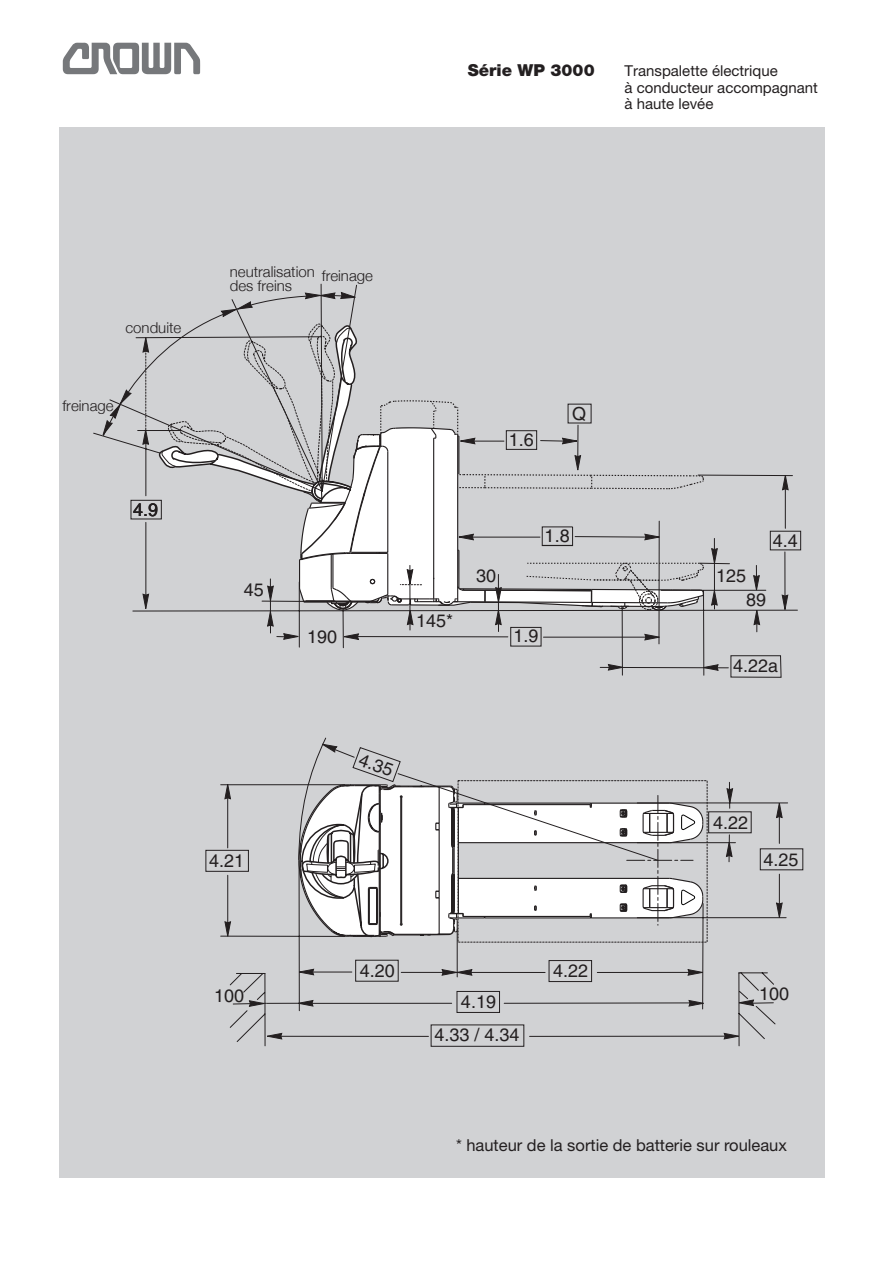
<style>
.page{position:relative;width:893px;height:1263px;background:#fff}
.page>*{position:absolute;margin:0;border:0;box-sizing:border-box;transform-origin:0 0}
.t1{font:63px "Crownlogo TT";color:#76787b}
.t2{font:18px "Helvetica";color:#231f20}
.t3{font:16.5px "Helvetica Neue";color:#231f20}
.t4{font:900 16.5px "Helvetica Neue";color:#231f20}
.t5{font:15px/16.5px "Helvetica Neue";color:#231f20}
.t6{font:300 15px/13.5px "Helvetica Neue";color:#231f20}
</style>
<div class="page">
<div style="left:60px;top:128px;width:765px;height:1050px;background:#d1d2d4"></div>
<svg style="left:355px;top:676px;width:448px;height:293px"></svg>
<svg style="left:225px;top:922px;width:6px;height:14px"></svg>
<div style="left:431px;top:1024px;width:93px;height:23px;border:1px solid #231f20"></div>
<svg style="left:776px;top:903px;width:6px;height:15px"></svg>
<svg style="left:776px;top:803px;width:6px;height:15px"></svg>
<svg style="left:727px;top:788px;width:6px;height:15px"></svg>
<svg style="left:645px;top:634px;width:14px;height:6px"></svg>
<svg style="left:703px;top:665px;width:15px;height:5px"></svg>
<svg style="left:93px;top:287px;width:229px;height:158px"></svg>
<svg style="left:143px;top:337px;width:6px;height:66px"></svg>
<svg style="left:130px;top:403px;width:462px;height:469px"></svg>
<div style="left:549px;top:960px;width:43px;height:22px;border:1px solid #231f20"></div>
<svg style="left:726px;top:835px;width:6px;height:27px"></svg>
<div style="left:708px;top:811px;width:44px;height:22px;border:1px solid #231f20"></div>
<svg style="left:229px;top:969px;width:547px;height:77px"></svg>
<hr style="left:659px;top:521px;width:1px;height:123px;background:#231f20">
<hr style="left:270px;top:579px;width:1px;height:54px;background:#231f20">
<svg style="left:277px;top:633px;width:21px;height:6px"></svg>
<hr style="left:498px;top:574px;width:1px;height:57px;background:#231f20">
<hr style="left:409px;top:565px;width:1px;height:65px;background:#231f20">
<hr style="left:457px;top:930px;width:1px;height:47px;background:#231f20">
<hr style="left:458px;top:842px;width:212px;height:1px;background:#231f20">
<hr style="left:591px;top:802px;width:79px;height:2px;background:#231f20">
<hr style="left:458px;top:878px;width:212px;height:1px;background:#231f20">
<hr style="left:591px;top:917px;width:79px;height:1px;background:#231f20">
<svg style="left:619px;top:795px;width:85px;height:130px"></svg>
<svg style="left:298px;top:783px;width:295px;height:155px"></svg>
<svg style="left:155px;top:292px;width:646px;height:334px"></svg>
<h1 class="t1" style="left:60px;top:16px;width:150px">C</h1>
<p class="t4" style="left:468px;top:64px;width:128px">Série WP 3000</p>
<p class="t5" style="left:624px;top:64px;width:195px">Transpalette électrique<br>à conducteur accompagnant à haute levée</p>
<p class="t6" style="left:125px;top:320px;width:57px">conduite</p>
<p class="t6" style="left:62px;top:398px;width:53px">freinage</p>
<p class="t2" style="left:133px;top:503px;width:27px">4.9</p>
<p class="t6" style="left:230px;top:264px;width:145px">neutralisation freinage des freins</p>
<p class="t2" style="left:244px;top:583px;width:22px">45</p>
<p class="t2" style="left:509px;top:433px;width:27px">1.6</p>
<p class="t2" style="left:572px;top:407px;width:16px">Q</p>
<p class="t2" style="left:476px;top:569px;width:22px">30</p>
<p class="t2" style="left:545px;top:529px;width:27px">1.8</p>
<p class="t2" style="left:416px;top:614px;width:39px">145*</p>
<p class="t2" style="left:307px;top:630px;width:32px">190</p>
<p class="t2" style="left:513px;top:629px;width:27px">1.9</p>
<p class="t2" style="left:716px;top:569px;width:32px">125</p>
<p class="t2" style="left:773px;top:534px;width:27px">4.4</p>
<p class="t2" style="left:746px;top:593px;width:22px">89</p>
<p class="t2" style="left:733px;top:659px;width:47px">4.22a</p>
<p class="t2" style="left:362px;top:753px;width:37px;rotate:20deg">4.35</p>
<p class="t2" style="left:713px;top:816px;width:37px">4.22</p>
<p class="t2" style="left:209px;top:854px;width:37px">4.21</p>
<p class="t2" style="left:763px;top:853px;width:37px">4.25</p>
<p class="t2" style="left:360px;top:963px;width:37px">4.20</p>
<p class="t2" style="left:553px;top:964px;width:37px">4.22</p>
<p class="t2" style="left:461px;top:995px;width:37px">4.19</p>
<p class="t2" style="left:214px;top:989px;width:32px">100</p>
<p class="t2" style="left:759px;top:987px;width:32px">100</p>
<p class="t2" style="left:434px;top:1028px;width:87px">4.33 / 4.34</p>
<p class="t3" style="left:456px;top:1139px;width:332px">* hauteur de la sortie de batterie sur rouleaux</p>
</div>
